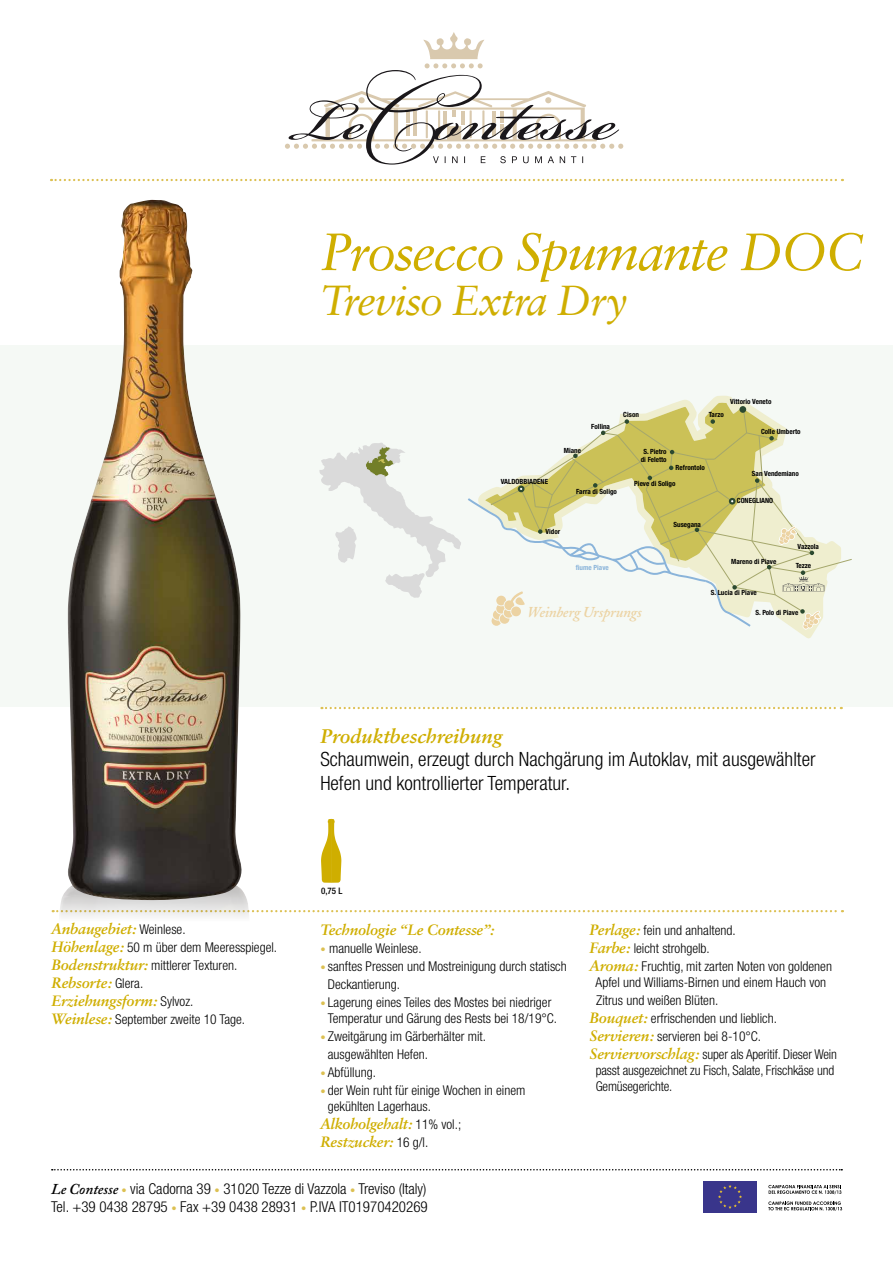
<style>
.page{position:relative;width:893px;height:1263px;background:#fff}
.page>*{position:absolute;margin:0;border:0;box-sizing:border-box;transform-origin:0 0}
.t1{font:52.5px "Sabon Italic Os F";letter-spacing:-.04em;color:#cfae00}
.t2{font:42px "Sabon Italic Os F";letter-spacing:-.03em;color:#cfae00}
.t3{font:300 condensed 19.65px/23.7px "Helvetica Neue";color:#000}
.t4{font:19.65px "Sabon Bold Italic Os F";color:#cfae00}
.t5{font:15px/18px "Sabon Bold Italic Os F";letter-spacing:-.015em;color:#cfae00}
.t6{font:300 condensed 15px/18px "Helvetica Neue";color:#000}
.t7{font:italic 600 15px "Adobe Caslon";letter-spacing:-.02em;color:#ecd3a3}
.t8{font:300 condensed 13.5px/18px "Helvetica Neue";color:#000}
.t9{font:500 condensed 9px "Helvetica Neue";color:#000}
.t10{font:700 condensed 7.05px/7.1px "Helvetica Neue";color:#000;text-align:center}
.t11{font:700 condensed 7.05px "Helvetica Neue";color:#8ab4da}
.s1{font-family:"Helvetica Neue";font-weight:300;font-stretch:condensed;font-size:13.5px;color:#000}
.s2{font-family:"Sabon Bold Italic Os F";font-weight:400;font-stretch:normal;font-size:15px;color:#cfae00}
.s3{font-size:10.5px;color:#dcc052}
.s4{font-family:"Adobe Caslon";font-weight:600;font-style:italic;font-stretch:normal}
</style>
<div class="page">
<div style="left:0;top:345px;width:893px;height:362px;background:#f5f9f5"></div>
<svg style="left:51px;top:179px;width:792px;height:2px"></svg>
<svg style="left:53px;top:910px;width:790px;height:2px"></svg>
<svg style="left:321px;top:707px;width:521px;height:2px"></svg>
<svg style="left:52px;top:1169px;width:790px;height:1px"></svg>
<svg style="left:285px;top:32px;width:338px;height:133px"></svg>
<img style="left:59px;top:889px;width:191px;height:28px">
<svg style="left:319px;top:443px;width:142px;height:155px"></svg>
<img style="left:68px;top:200px;width:174px;height:700px">
<svg style="left:321px;top:819px;width:20px;height:64px"></svg>
<svg style="left:768px;top:1185px;width:73px;height:9px"></svg>
<svg style="left:768px;top:1201px;width:74px;height:10px"></svg>
<div style="left:703px;top:1181px;width:54px;height:31px;background:#39358b"></div>
<svg style="left:718px;top:1185px;width:24px;height:24px"></svg>
<svg style="left:661px;top:402px;width:94px;height:6px"></svg>
<svg style="left:468px;top:408px;width:384px;height:231px"></svg>
<h1 class="t1" style="left:320px;top:221px;width:544px">Prosecco Spumante DOC</h1>
<h2 class="t2" style="left:320px;top:276px;width:308px">Treviso Extra Dry</h2>
<p class="t10" style="left:501px;top:478px;width:49px">VALDOBBIADENE</p>
<p class="t10" style="left:591px;top:423px;width:20px">Follina</p>
<p class="t10" style="left:623px;top:411px;width:17px">Cison</p>
<p class="t10" style="left:730px;top:398px;width:43px">Vittorio Veneto</p>
<p class="t10" style="left:761px;top:428px;width:41px">Colle Umberto</p>
<p class="t10" style="left:709px;top:411px;width:17px">Tarzo</p>
<p class="t10" style="left:564px;top:446px;width:19px">Miane</p>
<p class="t10" style="left:576px;top:488px;width:42px">Farra di Soligo</p>
<p class="t10" style="left:641px;top:448px;width:28px">S. Pietro di Feletto</p>
<p class="t10" style="left:676px;top:464px;width:31px">Refrontolo</p>
<p class="t10" style="left:634px;top:479px;width:43px">Pieve di Soligo</p>
<p class="t10" style="left:752px;top:470px;width:49px">San Vendemiano</p>
<p class="t10" style="left:737px;top:497px;width:38px">CONEGLIANO</p>
<p class="t10" style="left:546px;top:528px;width:16px">Vidor</p>
<p class="t11" style="left:576px;top:563px;width:34px">fiume Piave</p>
<p class="t7" style="left:527px;top:603px;width:116px">Weinberg Ursprungs</p>
<p class="t10" style="left:673px;top:520px;width:29px">Susegana</p>
<p class="t10" style="left:731px;top:558px;width:47px">Mareno di Piave</p>
<p class="t10" style="left:797px;top:543px;width:23px">Vazzola</p>
<p class="t10" style="left:796px;top:562px;width:17px">Tezze</p>
<p class="t10" style="left:711px;top:589px;width:47px">S. Lucia di Piave</p>
<p class="t10" style="left:755px;top:609px;width:44px">S. Polo di Piave</p>
<h3 class="t4" style="left:320px;top:724px;width:184px">Produktbeschreibung</h3>
<h3 class="t3" style="left:320px;top:747px;width:497px">Schaumwein, erzeugt durch Nachgärung im Autoklav, mit ausgewählter<br>Hefen und kontrollierter Temperatur.</h3>
<p class="t5" style="left:52px;top:920px;width:136px">Anbaugebiet: <span class="s1">Weinlese.</span></p>
<p class="t8" style="left:52px;top:938px;width:227px"><span class="s2">Höhenlage:</span> 50 m über dem Meeresspiegel.<br><span class="s2">Bodenstruktur:</span> mittlerer Texturen.</p>
<p class="t5" style="left:52px;top:974px;width:143px">Rebsorte: <span class="s1">Glera.<br></span>Erziehungsform: <span class="s1">Sylvoz.</span></p>
<p class="t8" style="left:52px;top:1010px;width:195px"><span class="s2">Weinlese:</span> September zweite 10 Tage.</p>
<p class="t9" style="left:321px;top:886px;width:23px">0,75 L</p>
<p class="t5" style="left:320px;top:920px;width:176px">Technologie “Le Contesse”:</p>
<p class="t8" style="left:320px;top:939px;width:103px"><span class="s3">•</span> manuelle Weinlese.</p>
<p class="t8" style="left:328px;top:957px;width:240px;text-indent:-8px"><span class="s3">•</span> sanftes Pressen und Mostreinigung durch statisch<br>Deckantierung.</p>
<p class="t8" style="left:320px;top:994px;width:238px;line-height:16.2px;text-align:center"><span class="s3">•</span> Lagerung eines Teiles des Mostes bei niedriger<br>Temperatur und Gärung des Rests bei 18/19°C.</p>
<p class="t8" style="left:328px;top:1027px;width:160px;text-indent:-8px"><span class="s3">•</span> Zweitgärung im Gärberhälter mit. ausgewählten Hefen.</p>
<p class="t8" style="left:320px;top:1063px;width:57px"><span class="s3">•</span> Abfüllung.</p>
<p class="t8" style="left:328px;top:1082px;width:199px;line-height:16.2px;text-indent:-8px"><span class="s3">•</span> der Wein ruht für einige Wochen in einem gekühlten Lagerhaus.</p>
<p class="t5" style="left:320px;top:1115px;width:142px">Alkoholgehalt: <span class="s1">11% vol.;<br></span>Restzucker: <span class="s1">16 g/l.</span></p>
<p class="t6" style="left:51px;top:1179px;width:378px"><span class="s4">Le Contesse</span> <span class="s3">•</span> via Cadorna 39 <span class="s3">•</span> 31020 Tezze di Vazzola <span class="s3">•</span> Treviso (Italy)<br>Tel. +39 0438 28795 <span class="s3">•</span> Fax +39 0438 28931 <span class="s3">•</span> P.IVA IT01970420269</p>
<p class="t8" style="left:590px;top:921px;width:244px"><span class="s2">Perlage:</span> fein und anhaltend.<br><span class="s2">Farbe:</span> leicht strohgelb.<br><span class="s2">Aroma:</span> Fruchtig, mit zarten Noten von goldenen</p>
<p class="t8" style="left:596px;top:973px;width:232px">Apfel und Williams-Birnen und einem Hauch von</p>
<p class="t8" style="left:596px;top:991px;width:124px">Zitrus und weißen Blüten.</p>
<p class="t8" style="left:590px;top:1009px;width:189px"><span class="s2">Bouquet:</span> erfrischenden und lieblich.</p>
<p class="t8" style="left:590px;top:1027px;width:173px"><span class="s2">Servieren:</span> servieren bei 8-10°C.</p>
<p class="t8" style="left:590px;top:1045px;width:249px"><span class="s2">Serviervorschlag:</span> super als Aperitif. Dieser Wein</p>
<p class="t8" style="left:596px;top:1062px;width:240px;line-height:16.2px">passt ausgezeichnet zu Fisch, Salate, Frischkäse und<br>Gemüsegerichte.</p>
</div>
